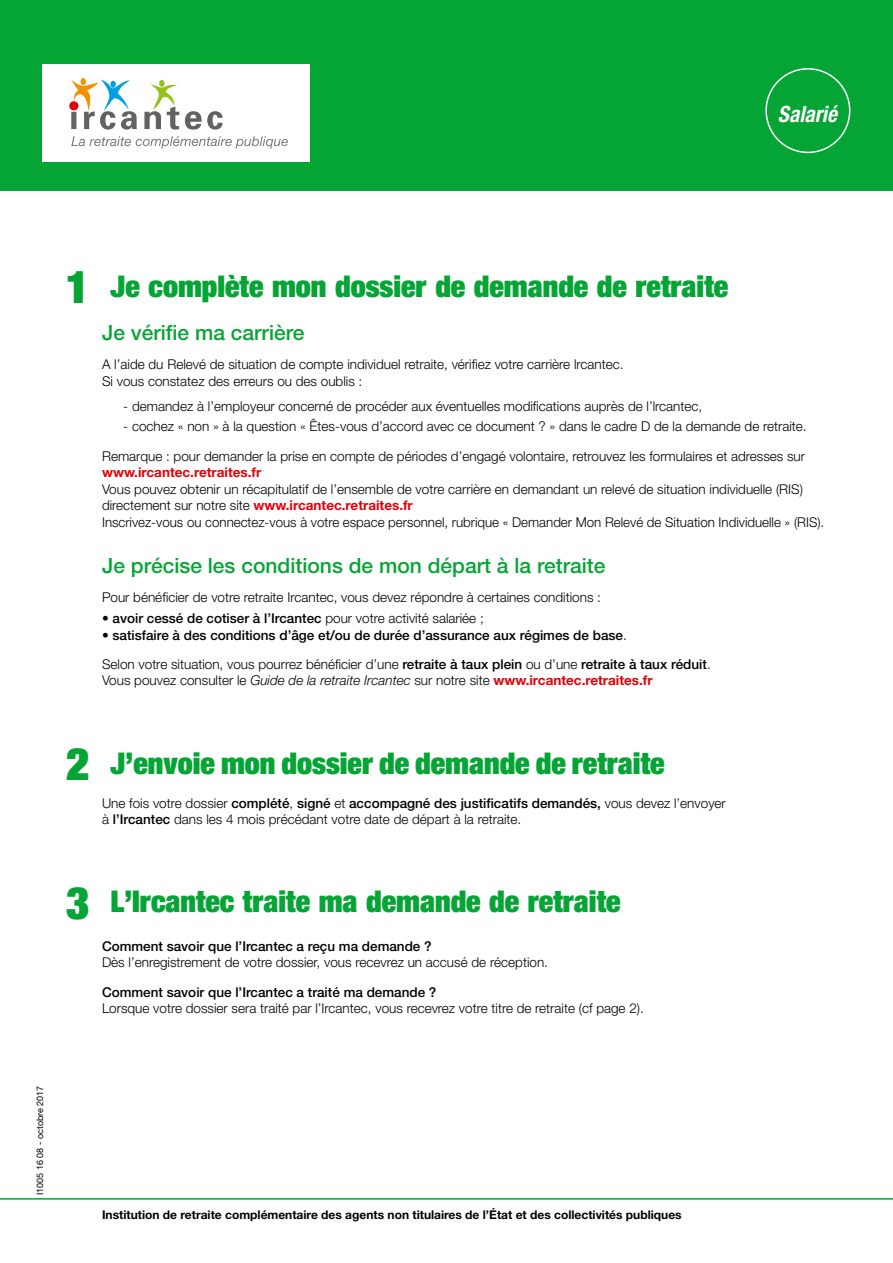
<style>
.page{position:relative;width:893px;height:1263px;background:#fff}
.page>*{position:absolute;margin:0;border:0;box-sizing:border-box;transform-origin:0 0}
.t1{font:900 expanded 45px "Helvetica Neue LT";color:#05a535}
.t2{font:900 expanded 30px "Helvetica Neue LT";color:#05a535}
.t3{font:italic 700 condensed 22.5px "Helvetica Neue LT";color:#fff;scale:.95 1}
.t4{font:500 21px "Helvetica Neue LT";color:#05a535}
.t5{font:300 13.5px/16.5px "Helvetica Neue LT";color:#000}
.t6{font:500 13.5px/29.2px "Helvetica Neue LT";color:#000}
.t7{font:700 13.5px "Helvetica Neue LT";color:#e3000b}
.t8{font:700 12px "Helvetica Neue LT";color:#000}
.t9{font:9px "Helvetica Neue LT";color:#000}
.s1{font-weight:700;color:#e3000b}
.s2{font-weight:300}
.s3{font-style:italic}
.s4{font-weight:500}
</style>
<div class="page">
<div style="left:0;top:0;width:893px;height:191px;background:#05a535"></div>
<hr style="left:0;top:1198px;width:893px;height:1px;background:#05a535">
<div style="left:765px;top:68px;width:85px;height:85px;border:2px solid #fff;border-radius:50%"></div>
<div style="left:43px;top:64px;width:267px;height:98px;background:#fff"></div>
<svg style="left:185px;top:111px;width:38px;height:19px"></svg>
<svg style="left:144px;top:84px;width:35px;height:46px"></svg>
<div style="left:159px;top:80px;width:6px;height:7px;background:#94c11a;border-radius:50%"></div>
<svg style="left:71px;top:78px;width:66px;height:52px"></svg>
<div style="left:69px;top:101px;width:9px;height:9px;background:#e3000b;border-radius:50%"></div>
<svg style="left:71px;top:136px;width:217px;height:13px"></svg>
<h3 class="t3" style="left:778px;top:100px;width:64px">Salarié</h3>
<h1 class="t1" style="left:66px;top:258px;width:25px">1</h1>
<h2 class="t2" style="left:111px;top:267px;width:619px">Je complète mon dossier de demande de retraite</h2>
<h3 class="t4" style="left:102px;top:320px;width:204px">Je vérifie ma carrière</h3>
<p class="t5" style="left:102px;top:356px;width:523px">A l’aide du Relevé de situation de compte individuel retraite, vérifiez votre carrière lrcantec.<br>Si vous constatez des erreurs ou des oublis :</p>
<p class="t5" style="left:123px;top:397px;width:580px">- demandez à l’employeur concerné de procéder aux éventuelles modifications auprès de l’lrcantec,</p>
<p class="t5" style="left:102px;top:412px;width:706px;line-height:29.2px;text-align:right">- cochez « non » à la question « Êtes-vous d’accord avec ce document ? » dans le cadre D de la demande de retraite.<br>Remarque : pour demander la prise en compte de périodes d’engagé volontaire, retrouvez les formulaires et adresses sur</p>
<p class="t7" style="left:102px;top:464px;width:161px">www.ircantec.retraites.fr</p>
<p class="t5" style="left:102px;top:480px;width:724px">Vous pouvez obtenir un récapitulatif de l’ensemble de votre carrière en demandant un relevé de situation individuelle (RIS) directement sur notre site <span class="s1">www.ircantec.retraites.fr<br></span>Inscrivez-vous ou connectez-vous à votre espace personnel, rubrique « Demander Mon Relevé de Situation Individuelle » (RIS).</p>
<h3 class="t4" style="left:102px;top:553px;width:505px">Je précise les conditions de mon départ à la retraite</h3>
<p class="t5" style="left:102px;top:589px;width:500px">Pour bénéficier de votre retraite Ircantec, vous devez répondre à certaines conditions :</p>
<p class="t6" style="left:102px;top:604px;width:383px"><span class="s2">•</span> avoir cessé de cotiser à l’Ircantec <span class="s2">pour votre activité salariée ;</span></p>
<p class="t6" style="left:102px;top:620px;width:610px"><span class="s2">•</span> satisfaire à des conditions d’âge et/ou de durée d’assurance aux régimes de base<span class="s2">.<br>Selon votre situation, vous pourrez bénéficier d’une</span> retraite à taux plein <span class="s2">ou d’une</span> retraite à taux réduit<span class="s2">.</span></p>
<p class="t5" style="left:102px;top:672px;width:552px">Vous pouvez consulter le <span class="s3">Guide de la retraite Ircantec</span> sur notre site <span class="s1">www.ircantec.retraites.fr</span></p>
<h1 class="t1" style="left:66px;top:735px;width:25px">2</h1>
<h2 class="t2" style="left:111px;top:744px;width:555px">J’envoie mon dossier de demande de retraite</h2>
<p class="t5" style="left:102px;top:794px;width:625px">Une fois votre dossier <span class="s4">complété</span>, <span class="s4">signé</span> et <span class="s4">accompagné des justificatifs demandés,</span> vous devez l’envoyer à <span class="s4">l’Ircantec</span> dans les 4 mois précédant votre date de départ à la retraite.</p>
<h1 class="t1" style="left:66px;top:874px;width:25px">3</h1>
<h2 class="t2" style="left:111px;top:882px;width:511px">L’Ircantec traite ma demande de retraite</h2>
<p class="t6" style="left:102px;top:931px;width:331px">Comment savoir que l’Ircantec a reçu ma demande ?</p>
<p class="t5" style="left:102px;top:954px;width:447px">Dès l’enregistrement de votre dossier, vous recevrez un accusé de réception.</p>
<p class="t6" style="left:102px;top:977px;width:336px">Comment savoir que l’Ircantec a traité ma demande ?</p>
<p class="t5" style="left:102px;top:1000px;width:543px">Lorsque votre dossier sera traité par l’Ircantec, vous recevrez votre titre de retraite (cf page 2).</p>
<p class="t9" style="left:35px;top:1195px;width:111px;rotate:-90deg">I1005 16 08 - octobre 2017</p>
<p class="t8" style="left:102px;top:1207px;width:581px">Institution de retraite complémentaire des agents non titulaires de l’État et des collectivités publiques</p>
</div>
